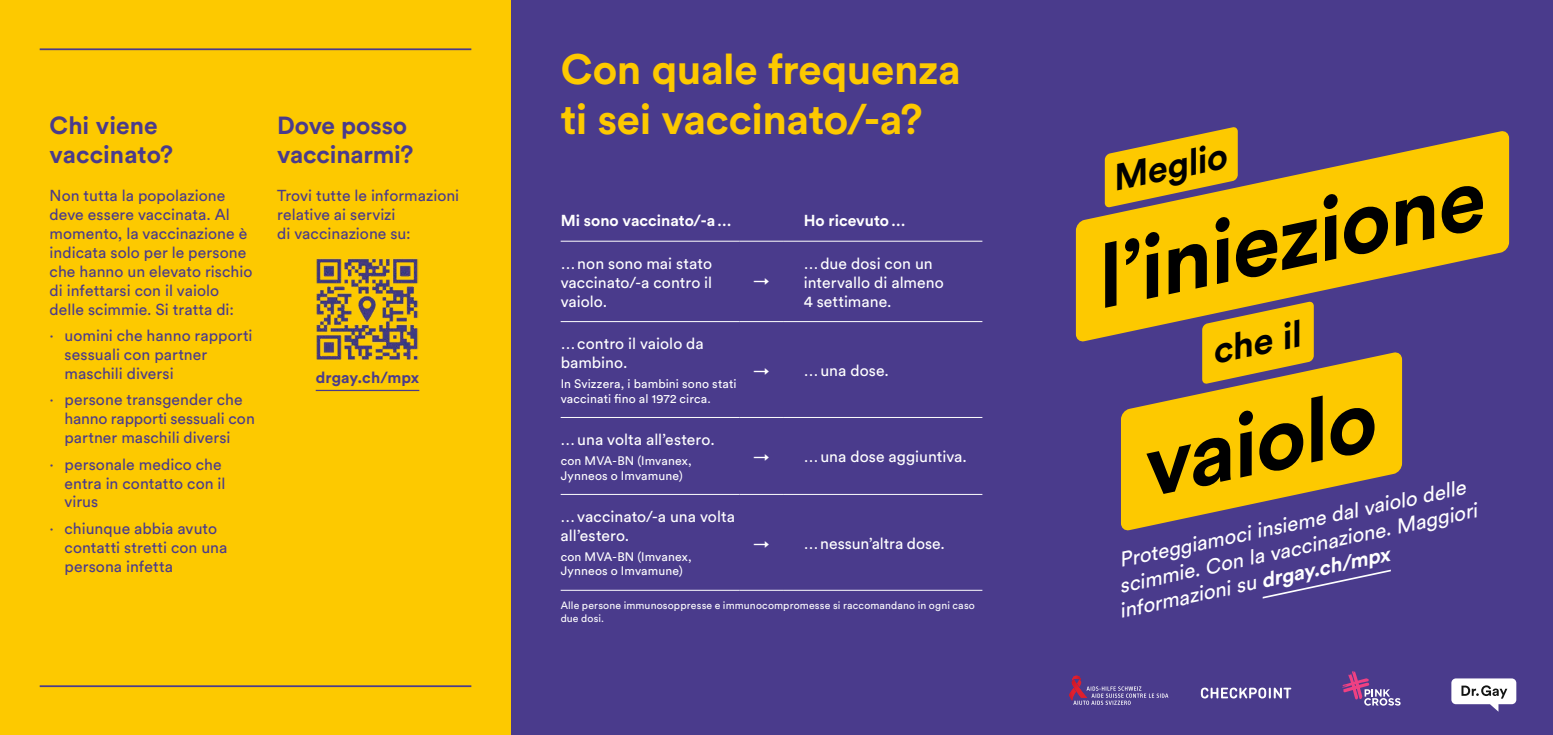
<style>
.page{position:relative;width:1553px;height:735px;background:#fff}
.page>*{position:absolute;margin:0;border:0;box-sizing:border-box;transform-origin:0 0}
.t1{font:italic 700 87.15px "Circular Std";color:#000}
.t2{font:700 42px "Circular Std";letter-spacing:-.01em;color:#fdc900}
.t3{font:italic 700 36.4px "Circular Std";color:#000}
.t4{font:700 24.5px/29.4px "Circular Std";color:#4a3b8c}
.t5{font:italic 20.65px/24.7px "Circular Std";color:#fff}
.t6{font:15.75px/18.9px "Circular Std";letter-spacing:.005em;color:#4a3b8c}
.t7{font:15.75px/18.9px "Circular Std";letter-spacing:.005em;color:#fff}
.t8{font:700 15.75px "Circular Std";color:#fff}
.t9{font:700 15.75px "Circular Std";letter-spacing:.005em;color:#4a3b8c}
.t10{font:12.25px/14.7px "Circular Std";letter-spacing:.015em;color:#fff}
.t11{font:10.5px/12.6px "Circular Std";letter-spacing:.015em;color:#fff}
.s1{font-weight:700}
</style>
<div class="page">
<div style="left:0;top:0;width:511px;height:734px;background:#fdc900"></div>
<div style="left:511px;top:0;width:1042px;height:734px;background:#4a3b8c"></div>
<hr style="left:561px;top:240px;width:178px;height:1px;background:#fff">
<hr style="left:739px;top:240px;width:45px;height:1px;background:#fff">
<hr style="left:784px;top:240px;width:198px;height:1px;background:#fff">
<hr style="left:561px;top:321px;width:178px;height:1px;background:#fff">
<hr style="left:739px;top:321px;width:45px;height:1px;background:#fff">
<hr style="left:784px;top:321px;width:198px;height:1px;background:#fff">
<hr style="left:561px;top:417px;width:178px;height:1px;background:#fff">
<hr style="left:739px;top:417px;width:45px;height:1px;background:#fff">
<hr style="left:784px;top:417px;width:198px;height:1px;background:#fff">
<hr style="left:561px;top:493px;width:178px;height:1px;background:#fff">
<hr style="left:739px;top:493px;width:45px;height:1px;background:#fff">
<hr style="left:784px;top:493px;width:198px;height:1px;background:#fff">
<hr style="left:561px;top:589px;width:178px;height:1px;background:#fff">
<hr style="left:739px;top:589px;width:45px;height:1px;background:#fff">
<hr style="left:784px;top:589px;width:198px;height:1px;background:#fff">
<svg style="left:1342px;top:671px;width:58px;height:34px"></svg>
<svg style="left:1069px;top:675px;width:99px;height:29px"></svg>
<svg style="left:1201px;top:687px;width:90px;height:11px"></svg>
<svg style="left:1451px;top:678px;width:65px;height:33px"></svg>
<hr style="left:40px;top:685px;width:431px;height:1px;background:#4a3b8c">
<hr style="left:40px;top:48px;width:431px;height:2px;background:#4a3b8c">
<svg style="left:1262px;top:569px;width:129px;height:30px"></svg>
<svg style="left:1076px;top:131px;width:433px;height:211px;fill:#fdc900"></svg>
<svg style="left:1105px;top:127px;width:133px;height:81px"></svg>
<svg style="left:1202px;top:300px;width:112px;height:50px;background:#e2b314"></svg>
<svg style="left:1121px;top:350px;width:281px;height:181px;fill:#fdc900"></svg>
<hr style="left:316px;top:389px;width:103px;height:2px;background:#4a3b8c">
<img style="left:316px;top:258px;width:102px;height:102px">
<h3 class="t4" style="left:50px;top:110px;width:110px">Chi viene</h3>
<h3 class="t4" style="left:50px;top:139px;width:125px">vaccinato?</h3>
<p class="t6" style="left:50px;top:186px;width:204px">Non tutta la popolazione deve essere vaccinata. Al momento, la vaccinazione è indicata solo per le persone che hanno un elevato rischio di infettarsi con il vaiolo delle scimmie. Si tratta di:</p>
<p class="t6" style="left:64px;top:326px;width:190px;text-indent:-15px">∙ uomini che hanno rapporti sessuali con partner maschili diversi</p>
<p class="t6" style="left:64px;top:390px;width:192px;text-indent:-15px">∙ persone transgender che hanno rapporti sessuali con partner maschili diversi</p>
<p class="t6" style="left:64px;top:454px;width:163px;text-indent:-15px">∙ personale medico che entra in contatto con il virus</p>
<p class="t6" style="left:64px;top:518px;width:164px;text-indent:-15px">∙ chiunque abbia avuto contatti stretti con una persona infetta</p>
<h3 class="t4" style="left:277px;top:110px;width:138px">Dove posso vaccinarmi?</h3>
<p class="t6" style="left:277px;top:186px;width:184px">Trovi tutte le informazioni relative ai servizi<br>di vaccinazione su:</p>
<p class="t9" style="left:316px;top:367px;width:105px">drgay.ch/mpx</p>
<h2 class="t2" style="left:561px;top:42px;width:401px">Con quale frequenza</h2>
<h2 class="t2" style="left:561px;top:92px;width:363px">ti sei vaccinato/-a?</h2>
<p class="t8" style="left:561px;top:210px;width:173px">Mi sono vaccinato/-a…</p>
<p class="t8" style="left:804px;top:210px;width:103px">Ho ricevuto…</p>
<p class="t7" style="left:561px;top:253px;width:153px;text-align:justify">…non sono mai stato vaccinato/-a contro il vaiolo.</p>
<p class="t7" style="left:804px;top:253px;width:142px">…due dosi con un intervallo di almeno<br>4 settimane.</p>
<p class="t7" style="left:753px;top:271px;width:18px">→</p>
<p class="t7" style="left:561px;top:334px;width:145px">…contro il vaiolo da bambino.</p>
<p class="t10" style="left:561px;top:376px;width:177px">In Svizzera, i bambini sono stati vaccinati fino al 1972 circa.</p>
<p class="t7" style="left:753px;top:360px;width:137px">→ …una dose.</p>
<p class="t7" style="left:561px;top:429px;width:156px">…una volta all’estero.</p>
<p class="t10" style="left:561px;top:452px;width:133px">con MVA-BN (Imvanex,<br>Jynneos o Imvamune)</p>
<p class="t7" style="left:753px;top:447px;width:215px">→ …una dose aggiuntiva.</p>
<p class="t7" style="left:561px;top:506px;width:176px">…vaccinato/-a una volta all’estero.</p>
<p class="t10" style="left:561px;top:548px;width:133px">con MVA-BN (Imvanex,<br>Jynneos o Imvamune)</p>
<p class="t7" style="left:753px;top:533px;width:193px">→ …nessun’altra dose.</p>
<p class="t11" style="left:561px;top:598px;width:416px">Alle persone immunosoppresse e immunocompromesse si raccomandano in ogni caso due dosi.</p>
<h3 class="t3" style="left:1107px;top:156px;width:118px;rotate:-12deg">Meglio</h3>
<h1 class="t1" style="left:1081px;top:224px;width:397px;rotate:-12deg">l’iniezione</h1>
<h3 class="t3" style="left:1206px;top:328px;width:91px;rotate:-12deg">che il</h3>
<h1 class="t1" style="left:1127px;top:412px;width:239px;rotate:-12deg">vaiolo</h1>
<h3 class="t5" style="left:1106px;top:550px;width:372px;text-indent:11px;rotate:-12deg">Proteggiamoci insieme dal vaiolo delle scimmie. Con la vaccinazione. Maggiori informazioni su <span class="s1">drgay.ch/mpx</span></h3>
</div>
